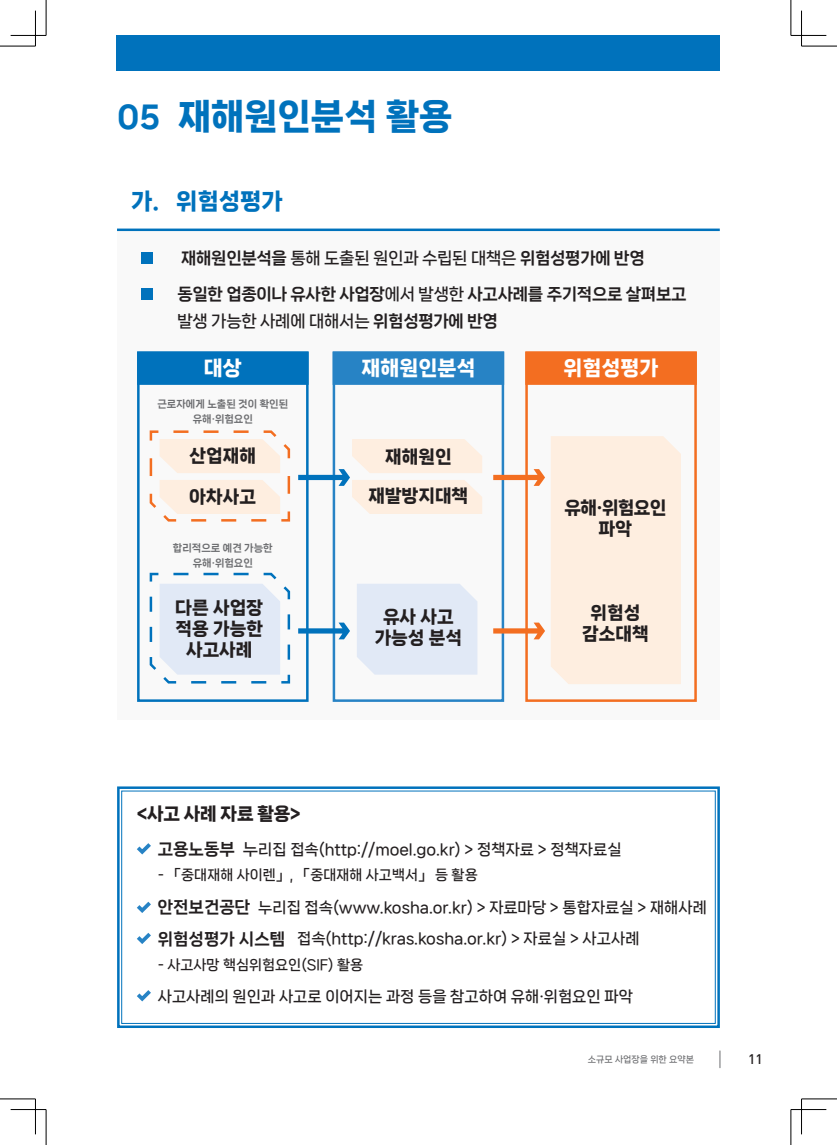
<style>
.page{position:relative;width:837px;height:1145px;background:#fff}
.page>*{position:absolute;margin:0;border:0;box-sizing:border-box;transform-origin:0 0}
.t1{font:35px "Nanum Square Neo e Hv";color:#0072bc}
.t2{font:22.5px "Nanum Square Neo e Hv";color:#0072bc}
.t3{font:20px "Nanum Square Neo e Hv";color:#fff}
.t4{font:17.5px/21px "Nanum Square Neo e Hv";color:#231f20;text-align:center}
.t5{font:16.25px/27.5px "Nanum Square Neo d Eb";letter-spacing:-.02em;color:#231f20}
.t6{font:15px "Nanum Square Neo c Bd";color:#231f20}
.t7{font:13.75px "Nanum Square Neo c Bd";color:#231f20}
.t8{font:500 13.75px "DIN";color:#231f20}
.t9{font:10px/15px "Nanum Square Neo d Eb";color:#6c6d70;text-align:center}
.t10{font:8.75px "Nanum Square Neo c Bd";color:#6c6d70}
.s1{font-size:30px}
.s2{font-family:"Nanum Square Neo c Bd"}
.s3{font-family:"Nanum Square Neo d Eb";font-size:16.25px}
.s4{font-size:16.25px}
</style>
<div class="page">
<svg style="left:719px;top:1050px;width:1px;height:17px"></svg>
<div style="left:117px;top:35px;width:602px;height:35px;background:#0072bc"></div>
<div style="left:117px;top:230px;width:602px;height:489px;background:#f9f9f9"></div>
<div style="left:141px;top:252px;width:12px;height:12px;background:#0072bc"></div>
<div style="left:141px;top:288px;width:12px;height:12px;background:#0072bc"></div>
<hr style="left:117px;top:228px;width:602px;height:3px;background:#0072bc">
<div style="left:137px;top:351px;width:171px;height:351px;border:2px solid #0072bc"></div>
<div style="left:332px;top:351px;width:172px;height:351px;border:2px solid #2783c5"></div>
<div style="left:525px;top:351px;width:171px;height:351px;border:2px solid #f36e21"></div>
<div style="left:137px;top:351px;width:171px;height:34px;background:#0072bc;border:2px solid #0072bc"></div>
<div style="left:332px;top:351px;width:172px;height:34px;background:#2783c5;border:2px solid #2783c5"></div>
<div style="left:525px;top:351px;width:171px;height:34px;background:#f36e21;border:2px solid #f36e21"></div>
<svg style="left:493px;top:436px;width:187px;height:248px"></svg>
<svg style="left:298px;top:439px;width:184px;height:75px"></svg>
<svg style="left:298px;top:622px;width:52px;height:17px"></svg>
<div style="left:357px;top:584px;width:120px;height:90px;background:#e1e9f6"></div>
<svg style="left:149px;top:430px;width:142px;height:92px"></svg>
<svg style="left:149px;top:572px;width:142px;height:112px"></svg>
<svg style="left:117px;top:786px;width:603px;height:242px"></svg>
<hr style="left:0;top:46px;width:35px;height:1px;background:#000">
<hr style="left:801px;top:46px;width:35px;height:1px;background:#000">
<hr style="left:0;top:1098px;width:35px;height:1px;background:#000">
<hr style="left:801px;top:1098px;width:35px;height:1px;background:#000">
<hr style="left:46px;top:0;width:1px;height:35px;background:#000">
<hr style="left:46px;top:1109px;width:1px;height:35px;background:#000">
<hr style="left:790px;top:0;width:1px;height:35px;background:#000">
<hr style="left:790px;top:1109px;width:1px;height:35px;background:#000">
<hr style="left:11px;top:35px;width:35px;height:1px;background:#000">
<hr style="left:790px;top:35px;width:36px;height:1px;background:#000">
<hr style="left:11px;top:1109px;width:35px;height:1px;background:#000">
<hr style="left:790px;top:1109px;width:36px;height:1px;background:#000">
<hr style="left:35px;top:11px;width:1px;height:35px;background:#000">
<hr style="left:35px;top:1098px;width:1px;height:36px;background:#000">
<hr style="left:801px;top:11px;width:1px;height:35px;background:#000">
<hr style="left:801px;top:1098px;width:1px;height:36px;background:#000">
<p class="t1" style="left:117px;top:98px;width:337px"><span class="s1">05</span> 재해원인분석 활용</p>
<p class="t2" style="left:131px;top:189px;width:153px">가. 위험성평가</p>
<p class="t5" style="left:181px;top:245px;width:465px">재해원인분석을 <span class="s2">통해 도출된 원인과 수립된 대책은</span> 위험성평가에 반영</p>
<p class="t5" style="left:177px;top:281px;width:510px">동일한 업종이나 유사한 사업장<span class="s2">에서 발생한</span> 사고사례를 주기적으로 살펴보고 <span class="s2">발생 가능한 사례에 대해서는</span> 위험성평가에 반영</p>
<p class="t3" style="left:204px;top:357px;width:39px">대상</p>
<p class="t3" style="left:361px;top:357px;width:115px">재해원인분석</p>
<p class="t3" style="left:563px;top:357px;width:96px">위험성평가</p>
<p class="t9" style="left:157px;top:397px;width:132px">근로자에게 노출된 것이 확인된 유해·위험요인</p>
<p class="t4" style="left:189px;top:446px;width:68px">산업재해</p>
<p class="t4" style="left:385px;top:446px;width:68px">재해원인</p>
<p class="t4" style="left:189px;top:487px;width:68px">아차사고</p>
<p class="t4" style="left:368px;top:486px;width:101px">재발방지대책</p>
<p class="t9" style="left:173px;top:540px;width:101px">합리적으로 예견 가능한 유해·위험요인</p>
<p class="t4" style="left:175px;top:598px;width:89px">다른 사업장 적용 가능한 사고사례</p>
<p class="t4" style="left:374px;top:606px;width:89px">유사 사고 가능성 분석</p>
<p class="t4" style="left:564px;top:498px;width:103px">유해·위험요인 파악</p>
<p class="t4" style="left:582px;top:603px;width:68px">위험성 감소대책</p>
<p class="t4" style="left:137px;top:804px;width:165px">&lt;사고 사례 자료 활용&gt;</p>
<p class="t6" style="left:158px;top:841px;width:465px"><span class="s3">고용노동부</span> <span class="s4">누</span>리집 접속(http://moel.go.kr) &gt; 정책자료 &gt; 정책자료실</p>
<p class="t7" style="left:158px;top:867px;width:321px">- 「중대재해 사이렌」, 「중대재해 사고백서」 등 활용</p>
<p class="t6" style="left:158px;top:899px;width:550px"><span class="s3">안전보건공단</span> 누리집 접속(www.kosha.or.kr) &gt; 자료마당 &gt; 통합자료실 &gt; 재해사례</p>
<p class="t6" style="left:158px;top:930px;width:483px"><span class="s3">위험성평가 시스템</span> 접속(http://kras.kosha.or.kr) &gt; 자료실 &gt; 사고사례</p>
<p class="t7" style="left:158px;top:957px;width:207px">- 사고사망 핵심위험요인(SIF) 활용</p>
<p class="t6" style="left:158px;top:988px;width:476px">사고사례의 원인과 사고로 이어지는 과정 등을 참고하여 유해·위험요인 파악</p>
<p class="t10" style="left:587px;top:1054px;width:107px">소규모 사업장을 위한 요약본</p>
<p class="t8" style="left:748px;top:1050px;width:16px">11</p>
</div>
